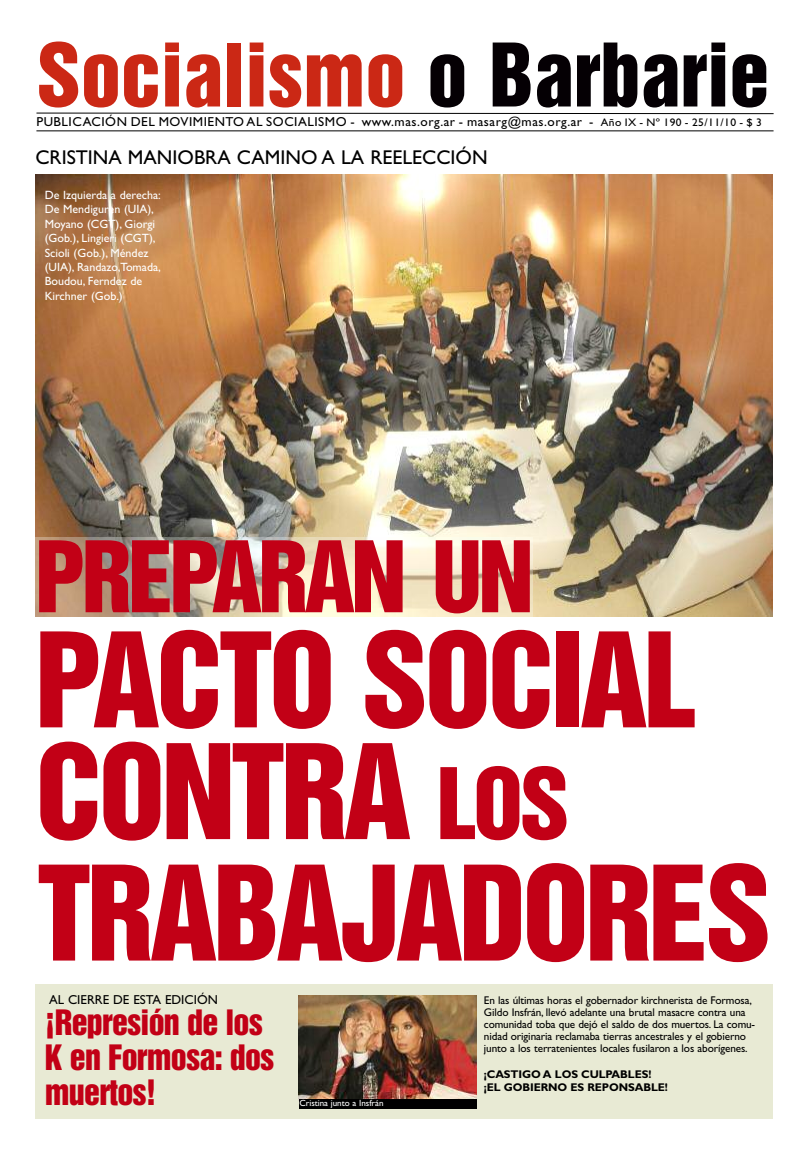
<style>
.page{position:relative;width:808px;height:1163px;background:#fff}
.page>*{position:absolute;margin:0;border:0;box-sizing:border-box;transform-origin:0 0}
.t1{font:120px/111.7px "Helvetica Inserat";letter-spacing:-.03em;color:#c20016}
.t2{font:90px "Helvetica Inserat";letter-spacing:-.04em;color:#c20016}
.t3{font:80px "Helvetica Inserat";color:#cb2815}
.t4{font:32px/35px "Helvetica Inserat";letter-spacing:-.025em;color:#c20016}
.t5{font:20px "Gill Sans";color:#000}
.t6{font:13px "Gill Sans";letter-spacing:.04em;color:#000}
.t7{font:13px "Gill Sans";color:#000}
.t8{font:12px/14.4px "Gill Sans";color:#fff}
.t9{font:11.2px/12px "Gill Sans";letter-spacing:-.01em;color:#000}
.t10{font:700 11.2px/13px "Gill Sans";letter-spacing:-.01em;color:#000}
.t11{font:11px "Gill Sans";letter-spacing:.04em;color:#000;scale:1.05 1}
.t12{font:9px "Gill Sans";color:#fff}
.s1{color:#050004}
.s2{font-size:90px}
</style>
<div class="page">
<hr style="left:36px;top:131px;width:737px;height:1px;background:#000">
<svg style="left:36px;top:112px;width:738px;height:2px"></svg>
<div style="left:35px;top:983px;width:737px;height:135px;background:#e8ead4"></div>
<img style="left:35px;top:174px;width:737px;height:442px">
<img style="left:35px;top:537px;width:497px;height:79px">
<img style="left:299px;top:995px;width:178px;height:103px">
<div style="left:299px;top:1098px;width:178px;height:10px;background:#000"></div>
<h3 class="t3" style="left:36px;top:43px;width:734px">Socialismo <span class="s1">o Barbarie</span></h3>
<p class="t6" style="left:36px;top:117px;width:559px">PUBLICACIÓN DEL MOVIMIENTOAL SOCIALISMO - www.mas.org.ar - masarg@mas.org.ar -</p>
<p class="t11" style="left:601px;top:118px;width:155px">Año IX - Nº 190 - 25/11/10 - $ 3</p>
<h3 class="t5" style="left:35px;top:150px;width:454px">CRISTINA MANIOBRA CAMINO A LA REELECCIÓN</h3>
<p class="t8" style="left:45px;top:189px;width:118px">De Izquierda a derecha:<br>De Mendiguren (UIA),<br>Moyano (CGT), Giorgi (Gob.), Lingieri (CGT),<br>Scioli (Gob.), Méndez (UIA), Randazo,Tomada,<br>Boudou, Ferndez de<br>Kirchner (Gob.)</p>
<h2 class="t2" style="left:35px;top:540px;width:499px">PREPARAN UN</h2>
<h1 class="t1" style="left:35px;top:630px;width:663px">PACTO SOCIAL<br>CONTRA <span class="s2">LOS</span></h1>
<h1 class="t1" style="left:37px;top:863px;width:736px">TRABAJADORES</h1>
<p class="t7" style="left:49px;top:994px;width:170px">AL CIERRE DE ESTA EDICIÓN</p>
<h3 class="t4" style="left:45px;top:1006px;width:231px">¡Represión de los<br>K en Formosa: dos muertos!</h3>
<p class="t12" style="left:299px;top:1098px;width:86px">Cristina junto a Insfrán</p>
<p class="t9" style="left:484px;top:995px;width:273px">En las últimas horas el gobernador kirchnerista de Formosa, Gildo Insfrán, llevó adelante una brutal masacre contra una comunidad toba que dejó el saldo de dos muertos. La comu&shy;nidad originaria reclamaba tierras ancestrales y el gobierno junto a los terratenientes locales fusilaron a los aborígenes.</p>
<p class="t10" style="left:484px;top:1068px;width:185px">¡CASTIGO A LOS CULPABLES! ¡EL GOBIERNO ES REPONSABLE!</p>
</div>
